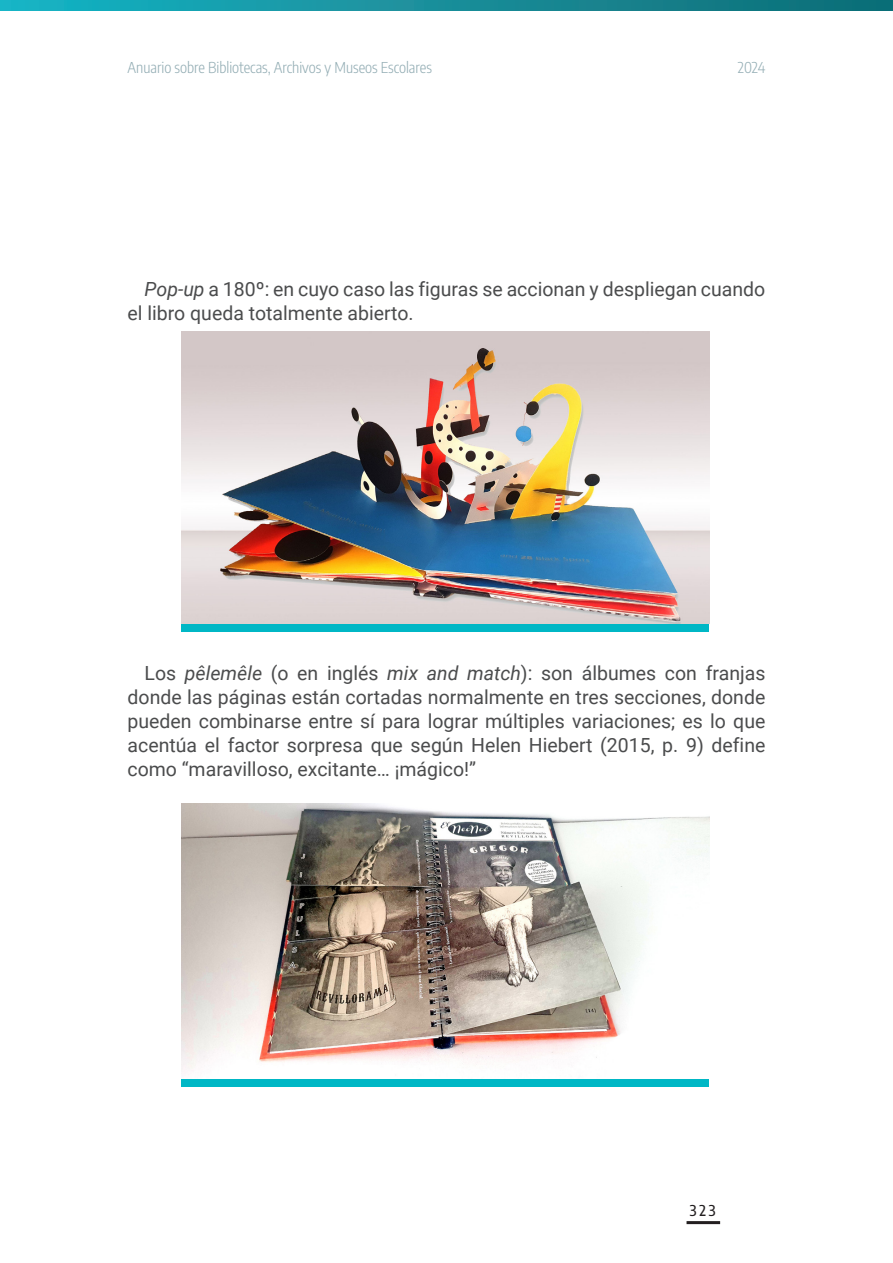
<style>
.page{position:relative;width:893px;height:1263px;background:#fff}
.page>*{position:absolute;margin:0;border:0;box-sizing:border-box;transform-origin:0 0}
.t1{font:19.5px/24px "Roboto";color:#4b4c4d}
.t2{font:300 15px "Encode Sans Condensed";color:#93adb4}
.t3{font:500 15px "Encode Sans Condensed";color:#231f20}
.s1{font-style:italic}
</style>
<div class="page">
<svg style="left:0;top:0;width:893px;height:11px;background:#158f9b"></svg>
<div style="left:686px;top:1221px;width:34px;height:3px;background:#231f20;border:2px solid #231f20"></div>
<div style="left:182px;top:1078px;width:527px;height:8px;background:#00b7c5"></div>
<div style="left:182px;top:623px;width:527px;height:8px;background:#00b7c5"></div>
<img style="left:182px;top:331px;width:527px;height:292px">
<img style="left:182px;top:804px;width:527px;height:268px">
<p class="t2" style="left:128px;top:57px;width:306px">Anuario sobre Bibliotecas, Archivos y Museos Escolares</p>
<p class="t2" style="left:738px;top:57px;width:29px">2024</p>
<p class="t1" style="left:128px;top:276px;width:639px;text-indent:17px"><span class="s1">Pop-up</span> a 180º: en cuyo caso las figuras se accionan y despliegan cuando el libro queda totalmente abierto.</p>
<p class="t1" style="left:128px;top:660px;width:639px;text-align:justify;text-indent:17px">Los <span class="s1">pêlemêle</span> (o en inglés <span class="s1">mix and match</span>): son álbumes con franjas donde las páginas están cortadas normalmente en tres secciones, donde pueden combinarse entre sí para lograr múltiples variaciones; es lo que acentúa el factor sorpresa que según Helen Hiebert (2015, p. 9) define como “maravilloso, excitante… ¡mágico!”</p>
<p class="t3" style="left:690px;top:1200px;width:28px">323</p>
</div>
